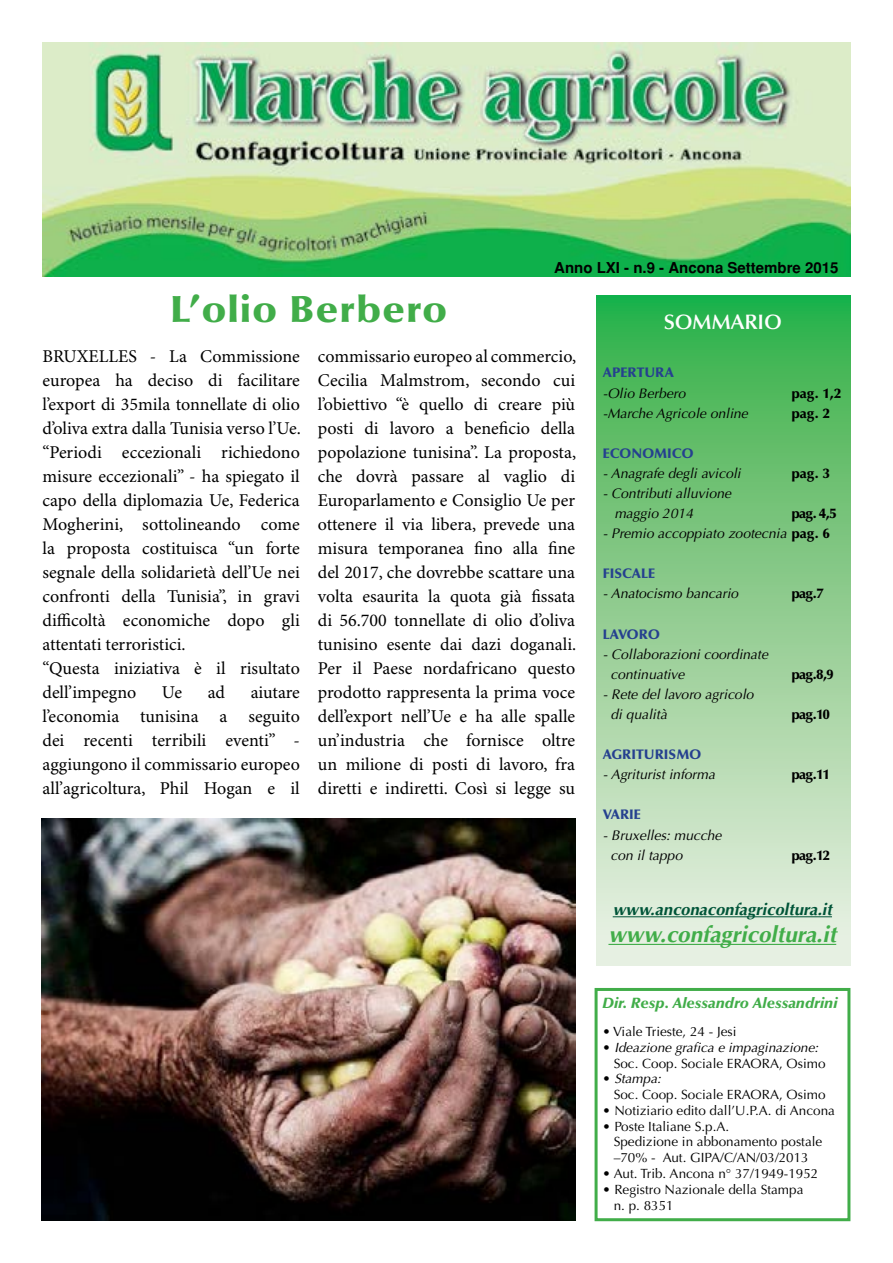
<style>
.page{position:relative;width:893px;height:1263px;background:#fff}
.page>*{position:absolute;margin:0;border:0;box-sizing:border-box;transform-origin:0 0}
.t1{font:900 37.5px "Optima";letter-spacing:.02em;color:#41ad49;scale:1.1 1}
.t2{font:italic 700 22.5px "Optima";color:#41ad49}
.t3{font:600 21px "Optima";color:#fff}
.t4{font:18px/24px "Minion Pro";color:#000;text-align:justify}
.t5{font:italic 700 16.5px "Optima";color:#005438}
.t6{font:700 15px "Helvetica";color:#000}
.t7{font:italic 900 14.85px "Optima";color:#41ad49}
.t8{font:italic 13.95px/20.1px "Optima";color:#000}
.t9{font:900 13.8px "Optima";letter-spacing:-.045em;color:#000}
.t10{font:900 13.8px "Optima";color:#25408f}
.t11{font:italic 13.8px "Optima";color:#000}
.t12{font:13.35px/15.8px "Optima";color:#000}
.t13{font:italic 13.35px/15.8px "Optima";color:#000}
.s1{font-weight:900;font-style:normal;font-size:13.8px}
.s2{font-style:normal}
.s3{font-style:italic}
</style>
<div class="page">
<img style="left:43px;top:43px;width:807px;height:234px">
<svg style="left:819px;top:1189px;width:32px;height:33px"></svg>
<svg style="left:596px;top:296px;width:254px;height:669px;background:#92cf95"></svg>
<div style="left:595px;top:988px;width:255px;height:233px;background:#fff;border:3px solid #41ad49"></div>
<hr style="left:613px;top:916px;width:219px;height:1px;background:#005438">
<hr style="left:608px;top:944px;width:228px;height:1px;background:#41ad49">
<img style="left:41px;top:819px;width:534px;height:401px">
<h1 class="t1" style="left:170px;top:287px;width:253px">L’olio Berbero</h1>
<p class="t6" style="left:554px;top:259px;width:286px">Anno LXI - n.9 - Ancona Settembre 2015</p>
<p class="t3" style="left:664px;top:310px;width:120px">SOMMARIO</p>
<p class="t4" style="left:43px;top:345px;width:260px;text-align:left">BRUXELLES - La Commissione europea ha deciso di facilitare l’export di 35mila tonnellate di olio d’oliva extra dalla Tunisia verso l’Ue. “Periodi eccezionali richiedono misure eccezionali” - ha spiegato il capo della diplomazia Ue, Federica<br>Mogherini, sottolineando come la proposta costituisca “un forte segnale della solidarietà dell’Ue nei confronti della Tunisia”, in gravi difficoltà economiche dopo gli attentati terroristici.<br>“Questa iniziativa è il risultato dell’impegno</p>
<p class="t4" style="left:162px;top:681px;width:22px">Ue</p>
<p class="t4" style="left:208px;top:681px;width:19px">ad</p>
<p class="t4" style="left:43px;top:681px;width:259px;text-indent:208px">aiutare l’economia tunisina a seguito dei recenti terribili eventi” - aggiungono il commissario europeo all’agricoltura, Phil Hogan e il</p>
<p class="t4" style="left:318px;top:345px;width:260px">commissario europeo al commercio, Cecilia Malmstrom, secondo cui l’obiettivo “è quello di creare più posti di lavoro a beneficio della popolazione tunisina”. La proposta, che dovrà passare al vaglio di Europarlamento e Consiglio Ue per ottenere il via libera, prevede una misura temporanea fino alla fine del 2017, che dovrebbe scattare una volta esaurita la quota già fissata di 56.700 tonnellate di olio d’oliva tunisino esente dai dazi doganali.<br>Per il Paese nordafricano questo prodotto rappresenta la prima voce dell’export nell’Ue e ha alle spalle un’industria che fornisce oltre un milione di posti di lavoro, fra diretti e indiretti. Così si legge su</p>
<p class="t10" style="left:603px;top:365px;width:73px">APERTURA</p>
<p class="t11" style="left:603px;top:385px;width:84px">-Olio Berbero</p>
<p class="t9" style="left:791px;top:385px;width:51px">pag. 1,2</p>
<p class="t11" style="left:603px;top:405px;width:147px">-Marche Agricole online</p>
<p class="t9" style="left:791px;top:405px;width:40px">pag. 2</p>
<p class="t10" style="left:603px;top:445px;width:92px">ECONOMICO</p>
<p class="t8" style="left:603px;top:463px;width:140px">- Anagrafe degli avicoli</p>
<p class="t9" style="left:791px;top:465px;width:40px">pag. 3</p>
<p class="t8" style="left:614px;top:483px;width:118px;text-indent:-12px">- Contributi alluvione maggio 2014</p>
<p class="t9" style="left:791px;top:505px;width:47px">pag. 4,5</p>
<p class="t8" style="left:603px;top:524px;width:228px">- Premio accoppiato zootecnia <span class="s1">pag. 6</span></p>
<p class="t10" style="left:603px;top:566px;width:54px">FISCALE</p>
<p class="t8" style="left:603px;top:584px;width:137px">- Anatocismo bancario</p>
<p class="t9" style="left:791px;top:586px;width:34px">pag.7</p>
<p class="t10" style="left:603px;top:626px;width:59px">LAVORO</p>
<p class="t8" style="left:610px;top:644px;width:159px;text-indent:-8px">- Collaborazioni coordinate continuative</p>
<p class="t9" style="left:791px;top:666px;width:44px">pag.8,9</p>
<p class="t8" style="left:610px;top:684px;width:145px;text-indent:-8px">- Rete del lavoro agricolo di qualità</p>
<p class="t9" style="left:791px;top:706px;width:40px">pag.10</p>
<p class="t10" style="left:603px;top:746px;width:100px">AGRITURISMO</p>
<p class="t8" style="left:603px;top:765px;width:114px">- Agriturist informa</p>
<p class="t9" style="left:791px;top:766px;width:40px">pag.11</p>
<p class="t10" style="left:603px;top:807px;width:40px">VARIE</p>
<p class="t8" style="left:610px;top:825px;width:113px;text-indent:-8px">- Bruxelles: mucche con il tappo</p>
<p class="t9" style="left:791px;top:847px;width:40px">pag.12</p>
<p class="t5" style="left:613px;top:900px;width:221px">www.anconaconfagricoltura.it</p>
<p class="t2" style="left:608px;top:921px;width:229px">www.confagricoltura.it</p>
<p class="t7" style="left:602px;top:994px;width:237px">Dir. Resp. Alessandro Alessandrini</p>
<p class="t12" style="left:602px;top:1024px;width:136px">• Viale Trieste, 24 - Jesi</p>
<p class="t13" style="left:614px;top:1039px;width:213px;text-indent:-11px"><span class="s2">•</span> Ideazione grafica e impaginazione:<br><span class="s2">Soc. Coop. Sociale ERAORA, Osimo</span></p>
<p class="t12" style="left:614px;top:1071px;width:213px;text-indent:-11px">• <span class="s3">Stampa:<br></span>Soc. Coop. Sociale ERAORA, Osimo</p>
<p class="t12" style="left:602px;top:1102px;width:234px">• Notiziario edito dall’U.P.A. di Ancona</p>
<p class="t12" style="left:614px;top:1118px;width:210px;text-indent:-11px">• Poste Italiane S.p.A.<br>Spedizione in abbonamento postale –70% - Aut. GIPA/C/AN/03/2013</p>
<p class="t12" style="left:602px;top:1165px;width:217px">• Aut. Trib. Ancona n° 37/1949-1952</p>
<p class="t12" style="left:614px;top:1181px;width:191px;line-height:16.2px;text-indent:-11px">• Registro Nazionale della Stampa n. p. 8351</p>
</div>
